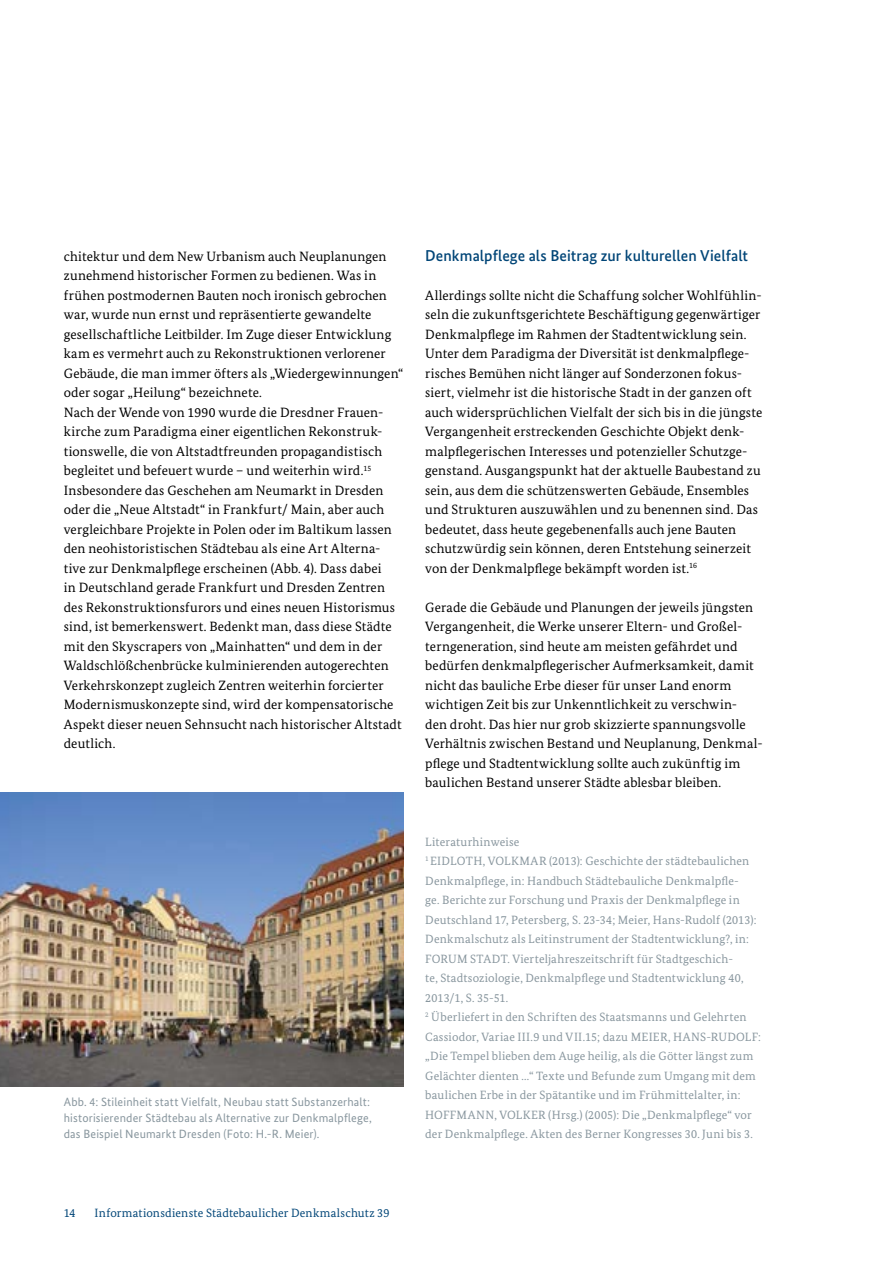
<style>
.page{position:relative;width:893px;height:1263px;background:#fff}
.page>*{position:absolute;margin:0;border:0;box-sizing:border-box;transform-origin:0 0}
.H5_Subheadline{font:500 15.75px "Bundes Sans";letter-spacing:.005em;color:#004577}
.P_Fließtext{font:13.5px/19.5px "Bundes Serif";letter-spacing:.01em;color:#000}
.P_Literaturhinweise{font:12px/19.5px "Bundes Serif";letter-spacing:.015em;color:#88969e}
.P-BU_mitEinzug{font:12px/15.8px "Bundes Sans";letter-spacing:.015em;color:#88969e}
.t1{font:12px "Bundes Serif";letter-spacing:.015em;color:#004577}
</style>
<div class="page">
<img style="left:0;top:793px;width:404px;height:293px">
<p class="P_Fließtext" style="left:64px;top:246px;width:341px">chitektur und dem New Urbanism auch Neuplanungen zunehmend historischer Formen zu bedienen. Was in frühen postmodernen Bauten noch ironisch gebrochen war, wurde nun ernst und repräsentierte gewandelte gesellschaftliche Leitbilder. Im Zuge dieser Entwicklung kam es vermehrt auch zu Rekonstruktionen verlorener Gebäude, die man immer öfters als „Wiedergewinnungen“ oder sogar „Heilung“ bezeichnete.</p>
<p class="P_Fließtext" style="left:64px;top:402px;width:339px">Nach der Wende von 1990 wurde die Dresdner Frauen&shy;kirche zum Paradigma einer eigentlichen Rekonstruk&shy;tionswelle, die von Altstadtfreunden propagandistisch begleitet und befeuert wurde – und weiterhin wird.<sup>15<br></sup>Insbesondere das Geschehen am Neumarkt in Dresden oder die „Neue Altstadt“ in Frankfurt/ Main, aber auch vergleichbare Projekte in Polen oder im Baltikum lassen den neohistoristischen Städtebau als eine Art Alterna&shy;tive zur Denkmalpflege erscheinen (Abb. 4). Dass dabei<br>in Deutschland gerade Frankfurt und Dresden Zentren des Rekonstruktionsfurors und eines neuen Historismus sind, ist bemerkenswert. Bedenkt man, dass diese Städte mit den Skyscrapers von „Mainhatten“ und dem in der Waldschlößchenbrücke kulminierenden autogerechten Verkehrskonzept zugleich Zentren weiterhin forcierter Modernismuskonzepte sind, wird der kompensatorische Aspekt dieser neuen Sehnsucht nach historischer Altstadt deutlich.</p>
<p class="P-BU_mitEinzug" style="left:64px;top:1094px;width:308px">Abb. 4: Stileinheit statt Vielfalt, Neubau statt Substanzerhalt:</p>
<p class="P-BU_mitEinzug" style="left:64px;top:1110px;width:309px">historisierender Städtebau als Alternative zur Denkmalpflege, das Beispiel Neumarkt Dresden (Foto: H.-R. Meier).</p>
<h5 class="H5_Subheadline" style="left:425px;top:246px;width:324px">Denkmalpflege als Beitrag zur kulturellen Vielfalt</h5>
<p class="P_Fließtext" style="left:425px;top:285px;width:339px">Allerdings sollte nicht die Schaffung solcher Wohlfühlin&shy;seln die zukunftsgerichtete Beschäftigung gegenwärtiger Denkmalpflege im Rahmen der Stadtentwicklung sein.<br>Unter dem Paradigma der Diversität ist denkmalpflege&shy;risches Bemühen nicht länger auf Sonderzonen fokus&shy;siert, vielmehr ist die historische Stadt in der ganzen oft auch widersprüchlichen Vielfalt der sich bis in die jüngste Vergangenheit erstreckenden Geschichte Objekt denk&shy;malpflegerischen Interesses und potenzieller Schutzge&shy;genstand. Ausgangspunkt hat der aktuelle Baubestand zu sein, aus dem die schützenswerten Gebäude, Ensembles und Strukturen auszuwählen und zu benennen sind. Das bedeutet, dass heute gegebenenfalls auch jene Bauten schutzwürdig sein können, deren Entstehung seinerzeit von der Denkmalpflege bekämpft worden ist.<sup>16</sup></p>
<p class="P_Fließtext" style="left:425px;top:597px;width:339px">Gerade die Gebäude und Planungen der jeweils jüngsten Vergangenheit, die Werke unserer Eltern- und Großel&shy;terngeneration, sind heute am meisten gefährdet und bedürfen denkmalpflegerischer Aufmerksamkeit, damit nicht das bauliche Erbe dieser für unser Land enorm wichtigen Zeit bis zur Unkenntlichkeit zu verschwin-<br>den droht. Das hier nur grob skizzierte spannungsvolle Verhältnis zwischen Bestand und Neuplanung, Denkmal&shy;pflege und Stadtentwicklung sollte auch zukünftig im baulichen Bestand unserer Städte ablesbar bleiben.</p>
<p class="P_Literaturhinweise" style="left:425px;top:832px;width:96px">Literaturhinweise</p>
<p class="P_Literaturhinweise" style="left:425px;top:851px;width:333px"><sup>1</sup> EIDLOTH, VOLKMAR (2013): Geschichte der städtebaulichen Denkmalpflege, in: Handbuch Städtebauliche Denkmalpfle-<br>ge. Berichte zur Forschung und Praxis der Denkmalpflege in Deutschland 17, Petersberg, S. 23-34; Meier, Hans-Rudolf (2013):<br>Denkmalschutz als Leitinstrument der Stadtentwicklung?, in:<br>FORUM STADT. Vierteljahreszeitschrift für Stadtgeschich-<br>te, Stadtsoziologie, Denkmalpflege und Stadtentwicklung 40, 2013/1, S. 35-51.</p>
<p class="P_Literaturhinweise" style="left:425px;top:1007px;width:337px"><sup>2</sup> Überliefert in den Schriften des Staatsmanns und Gelehrten Cassiodor, Variae III.9 und VII.15; dazu MEIER, HANS-RUDOLF: „Die Tempel blieben dem Auge heilig, als die Götter längst zum Gelächter dienten ...“ Texte und Befunde zum Umgang mit dem baulichen Erbe in der Spätantike und im Frühmittelalter, in:<br>HOFFMANN, VOLKER (Hrsg.) (2005): Die „Denkmalpflege“ vor der Denkmalpflege. Akten des Berner Kongresses 30. Juni bis 3.</p>
<p class="t1" style="left:64px;top:1206px;width:13px">14</p>
<p class="t1" style="left:95px;top:1206px;width:296px">Informationsdienste Städtebaulicher Denkmalschutz 39</p>
</div>
